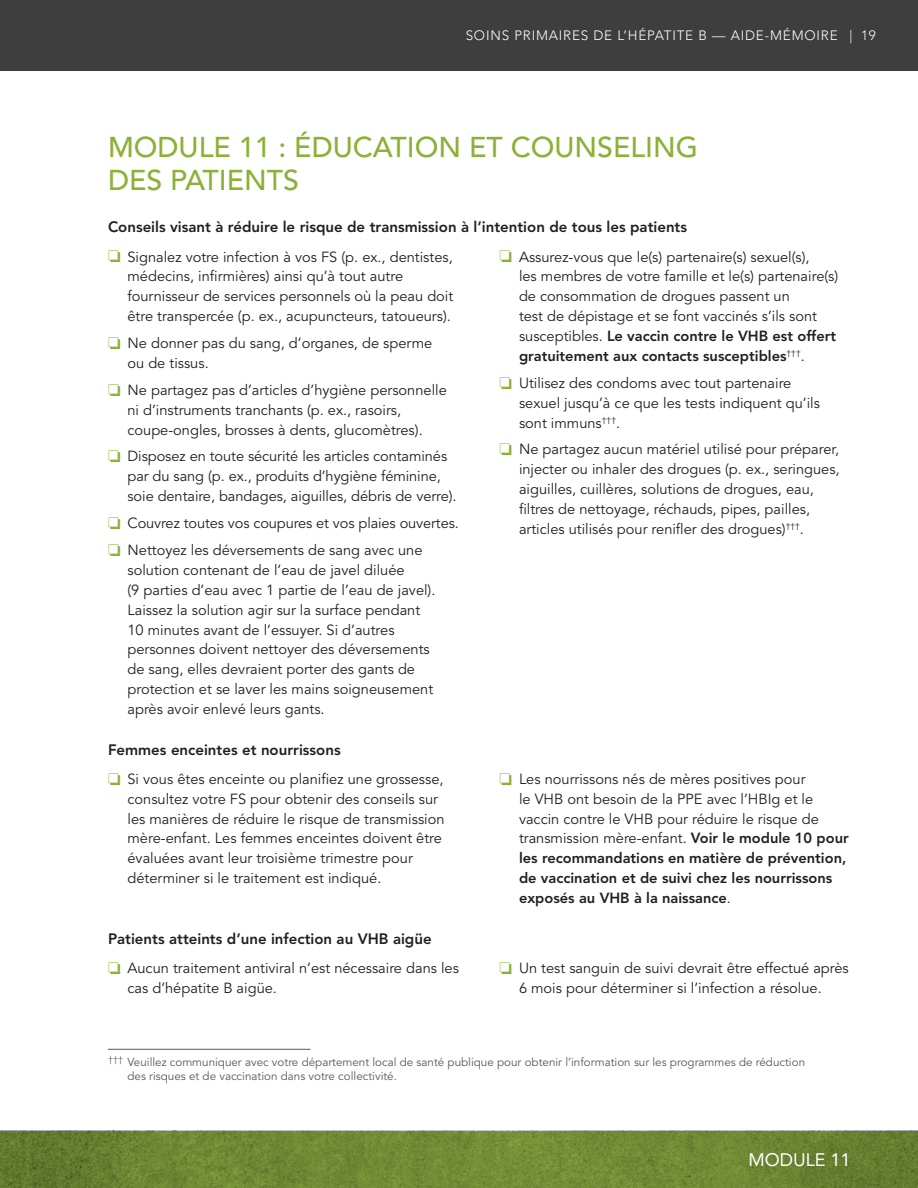
<style>
.page{position:relative;width:918px;height:1188px;background:#fff}
.page>*{position:absolute;margin:0;border:0;box-sizing:border-box;transform-origin:0 0}
.t1{font:500 28.5px/33px "Avenir LT Std";color:#8bb136}
.t2{font:18px "Avenir LT Std";color:#fff}
.t3{font:800 15px "Avenir LT Std";color:#231f20}
.t4{font:300 15px "Avenir LT Std";letter-spacing:.06em;color:#fff}
.t5{font:14.7px/20px "Avenir LT Std";color:#231f20}
.t6{font:300 13.5px "Avenir LT Std";letter-spacing:.06em;color:#fff}
.t7{font:11.7px/14.2px "Avenir LT Std";color:#57585a}
.s1{font-size:13.5px}
.s2{color:#8bb136}
.s3{font-weight:800}
</style>
<div class="page">
<svg style="left:0;top:1131px;width:918px;height:57px;fill:#6e8833"></svg>
<div style="left:0;top:0;width:918px;height:70px;background:#3e3e3f"></div>
<hr style="left:108px;top:1049px;width:202px;height:1px;background:#57585a">
<p class="t6" style="left:466px;top:28px;width:374px">SOINS PRIMAIRES DE L’HÉPATITE B — AIDE-MÉMOIRE</p>
<p class="t4" style="left:629px;top:25px;width:248px">REPORT TITLE GOES HERE | 19<span class="s1">| 19</span></p>
<h1 class="t1" style="left:108px;top:131px;width:592px">MODULE 11 : ÉDUCATION ET COUNSELING<br>DES PATIENTS</h1>
<p class="t3" style="left:108px;top:218px;width:581px">Conseils visant à réduire le risque de transmission à l’intention de tous les patients</p>
<p class="t5" style="left:128px;top:247px;width:327px;text-indent:-20px"><span class="s2">❏</span> Signalez votre infection à vos FS (p. ex., dentistes, médecins, infirmières) ainsi qu’à tout autre fournisseur de services personnels où la peau doit être transpercée (p. ex., acupuncteurs, tatoueurs).</p>
<p class="t5" style="left:128px;top:333px;width:306px;text-indent:-20px"><span class="s2">❏</span> Ne donner pas du sang, d’organes, de sperme ou de tissus.</p>
<p class="t5" style="left:128px;top:380px;width:321px;text-indent:-20px"><span class="s2">❏</span> Ne partagez pas d’articles d’hygiène personnelle ni d’instruments tranchants (p. ex., rasoirs, coupe‑ongles, brosses à dents, glucomètres).</p>
<p class="t5" style="left:128px;top:447px;width:331px;text-indent:-20px"><span class="s2">❏</span> Disposez en toute sécurité les articles contaminés par du sang (p. ex., produits d’hygiène féminine, soie dentaire, bandages, aiguilles, débris de verre).</p>
<p class="t5" style="left:108px;top:510px;width:352px;line-height:26.8px"><span class="s2">❏</span> Couvrez toutes vos coupures et vos plaies ouvertes. <span class="s2">❏</span> Nettoyez les déversements de sang avec une</p>
<p class="t5" style="left:128px;top:560px;width:310px">solution contenant de l’eau de javel diluée<br>(9 parties d’eau avec 1 partie de l’eau de javel).<br>Laissez la solution agir sur la surface pendant 10 minutes avant de l’essuyer. Si d’autres personnes doivent nettoyer des déversements de sang, elles devraient porter des gants de protection et se laver les mains soigneusement après avoir enlevé leurs gants.</p>
<p class="t5" style="left:519px;top:247px;width:321px;text-indent:-20px"><span class="s2">❏</span> Assurez-vous que le(s) partenaire(s) sexuel(s),<br>les membres de votre famille et le(s) partenaire(s) de consommation de drogues passent un<br>test de dépistage et se font vaccinés s’ils sont susceptibles. <span class="s3">Le vaccin contre le VHB est offert gratuitement aux contacts susceptibles</span><sup>†††</sup>.</p>
<p class="t5" style="left:519px;top:373px;width:302px;text-indent:-20px"><span class="s2">❏</span> Utilisez des condoms avec tout partenaire sexuel jusqu’à ce que les tests indiquent qu’ils sont immuns<sup>†††</sup>.</p>
<p class="t5" style="left:519px;top:440px;width:322px;text-indent:-20px"><span class="s2">❏</span> Ne partagez aucun matériel utilisé pour préparer, injecter ou inhaler des drogues (p. ex., seringues, aiguilles, cuillères, solutions de drogues, eau, filtres de nettoyage, réchauds, pipes, pailles, articles utilisés pour renifler des drogues)<sup>†††</sup>.</p>
<p class="t3" style="left:108px;top:741px;width:234px">Femmes enceintes et nourrissons</p>
<p class="t5" style="left:128px;top:769px;width:319px;text-indent:-20px"><span class="s2">❏</span> Si vous êtes enceinte ou planifiez une grossesse, consultez votre FS pour obtenir des conseils sur les manières de réduire le risque de transmission mère-enfant. Les femmes enceintes doivent être évaluées avant leur troisième trimestre pour déterminer si le traitement est indiqué.</p>
<p class="t5" style="left:519px;top:769px;width:331px;text-indent:-20px"><span class="s2">❏</span> Les nourrissons nés de mères positives pour<br>le VHB ont besoin de la PPE avec l’HBIg et le vaccin contre le VHB pour réduire le risque de transmission mère-enfant. <span class="s3">Voir le module 10 pour les recommandations en matière de prévention, de vaccination et de suivi chez les nourrissons exposés au VHB à la naissance</span>.</p>
<p class="t3" style="left:108px;top:930px;width:325px">Patients atteints d’une infection au VHB aigüe</p>
<p class="t5" style="left:128px;top:958px;width:333px;text-indent:-20px"><span class="s2">❏</span> Aucun traitement antiviral n’est nécessaire dans les cas d’hépatite B aigüe.</p>
<p class="t5" style="left:500px;top:958px;width:351px;text-align:center"><span class="s2">❏</span> Un test sanguin de suivi devrait être effectué après<br>6 mois pour déterminer si l’infection a résolue.</p>
<p class="t7" style="left:128px;top:1055px;width:679px;text-indent:-20px"><sup>†††</sup> Veuillez communiquer avec votre département local de santé publique pour obtenir l’information sur les programmes de réduction des risques et de vaccination dans votre collectivité.</p>
<p class="t2" style="left:748px;top:1149px;width:104px">MODULE 11</p>
</div>
